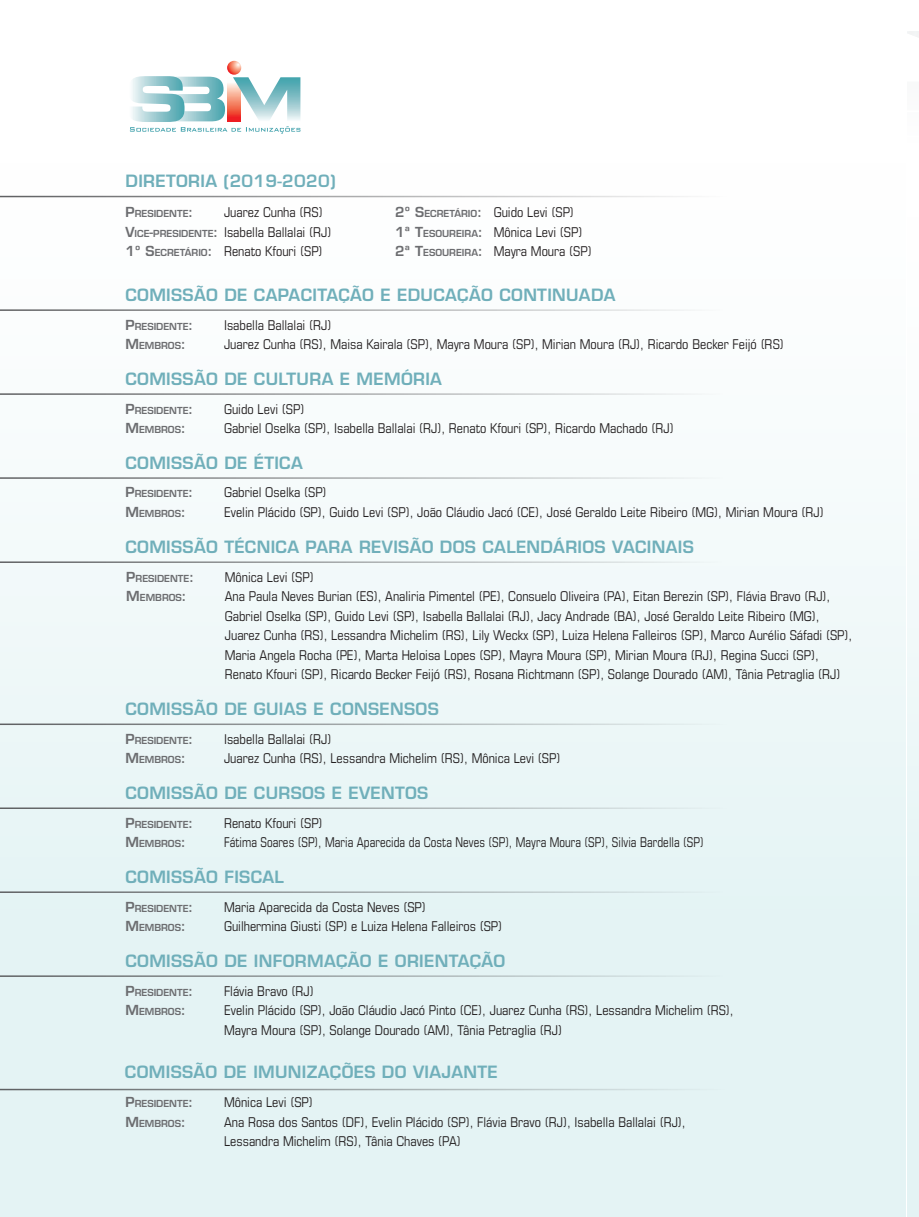
<style>
.page{position:relative;width:919px;height:1217px;background:#fff}
.page>*{position:absolute;margin:0;border:0;box-sizing:border-box;transform-origin:0 0}
.t1{font:600 16.5px "Eurostile LT Std";letter-spacing:.02em;color:#70afba}
.t2{font:condensed 13.5px/19.5px "Eurostile LT Std";color:#231f20}
.t3{font:condensed 13.5px "Eurostile LT Std";color:#231f20;scale:.9 1}
.t4{font:600 9.45px "Eurostile LT Std";color:#6c6d70}
.s1{font-size:13.5px}
.s2{font-weight:600;font-stretch:normal;color:#6c6d70}
.s3{font-weight:600;font-stretch:normal;font-size:9.45px;color:#6c6d70}
</style>
<div class="page">
<div style="left:0;top:133px;width:906px;height:1083px;background:linear-gradient(to bottom,#fff,#def1f2)"></div>
<svg style="left:907px;top:551px;width:11px;height:665px;fill:#e6f4f5"></svg>
<svg style="left:148px;top:79px;width:758px;height:112px"></svg>
<svg style="left:905px;top:31px;width:13px;height:66px"></svg>
<hr style="left:0;top:891px;width:869px;height:1px;background:#57585a">
<hr style="left:0;top:975px;width:869px;height:1px;background:#57585a">
<hr style="left:0;top:807px;width:869px;height:1px;background:#57585a">
<hr style="left:0;top:393px;width:869px;height:2px;background:#57585a">
<hr style="left:0;top:477px;width:869px;height:1px;background:#57585a">
<hr style="left:0;top:723px;width:869px;height:1px;background:#57585a">
<hr style="left:0;top:309px;width:869px;height:2px;background:#57585a">
<hr style="left:0;top:196px;width:869px;height:1px;background:#57585a">
<hr style="left:0;top:1088px;width:867px;height:1px;background:#57585a">
<hr style="left:0;top:561px;width:868px;height:2px;background:#57585a">
<svg style="left:129px;top:76px;width:171px;height:58px"></svg>
<svg style="left:227px;top:61px;width:14px;height:14px"></svg>
<p class="t1" style="left:126px;top:171px;width:212px">DIRETORIA (2019-2020)</p>
<p class="t4" style="left:125px;top:207px;width:69px"><span class="s1">P</span>RESIDENTE<span class="s1">:</span></p>
<p class="t2" style="left:125px;top:202px;width:207px;text-indent:99px">Juarez Cunha (RS)<br><span class="s2">V</span><span class="s3">ICE</span><span class="s2">-</span><span class="s3">PRESIDENTE</span><span class="s2">:</span> Isabella Ballalai (RJ)<br><span class="s2">1º S</span><span class="s3">ECRETÁRIO</span><span class="s2">:</span> Renato Kfouri (SP)</p>
<p class="t2" style="left:395px;top:202px;width:198px"><span class="s2">2º S</span><span class="s3">ECRETÁRIO</span><span class="s2">:</span> Guido Levi (SP)<br><span class="s2">1ª T</span><span class="s3">ESOUREIRA</span><span class="s2">:</span> Mônica Levi (SP)<br><span class="s2">2ª T</span><span class="s3">ESOUREIRA</span><span class="s2">:</span> Mayra Moura (SP)</p>
<p class="t1" style="left:125px;top:284px;width:491px">COMISSÃO DE CAPACITAÇÃO E EDUCAÇÃO CONTINUADA</p>
<p class="t4" style="left:125px;top:320px;width:69px"><span class="s1">P</span>RESIDENTE<span class="s1">:</span></p>
<p class="t2" style="left:224px;top:314px;width:109px">Isabella Ballalai (RJ)</p>
<p class="t4" style="left:125px;top:339px;width:62px"><span class="s1">M</span> EMBROS<span class="s1">:</span></p>
<p class="t2" style="left:224px;top:334px;width:561px">Juarez Cunha (RS), Maisa Kairala (SP), Mayra Moura (SP), Mirian Moura (RJ), Ricardo Becker Feijó (RS)</p>
<p class="t1" style="left:125px;top:368px;width:318px">COMISSÃO DE CULTURA E MEMÓRIA</p>
<p class="t4" style="left:125px;top:404px;width:69px"><span class="s1">P</span>RESIDENTE<span class="s1">:</span></p>
<p class="t2" style="left:224px;top:398px;width:82px">Guido Levi (SP)</p>
<p class="t4" style="left:125px;top:423px;width:62px"><span class="s1">M</span> EMBROS<span class="s1">:</span></p>
<p class="t2" style="left:224px;top:418px;width:451px">Gabriel Oselka (SP), Isabella Ballalai (RJ), Renato Kfouri (SP), Ricardo Machado (RJ)</p>
<p class="t1" style="left:125px;top:452px;width:179px">COMISSÃO DE ÉTICA</p>
<p class="t4" style="left:125px;top:488px;width:69px"><span class="s1">P</span>RESIDENTE<span class="s1">:</span></p>
<p class="t2" style="left:224px;top:482px;width:104px">Gabriel Oselka (SP)</p>
<p class="t4" style="left:125px;top:507px;width:62px"><span class="s1">M</span> EMBROS<span class="s1">:</span></p>
<p class="t2" style="left:224px;top:502px;width:601px">Evelin Plácido (SP), Guido Levi (SP), João Cláudio Jacó (CE), José Geraldo Leite Ribeiro (MG), Mirian Moura (RJ)</p>
<p class="t1" style="left:125px;top:536px;width:570px">COMISSÃO TÉCNICA PARA REVISÃO DOS CALENDÁRIOS VACINAIS</p>
<p class="t4" style="left:126px;top:572px;width:69px"><span class="s1">P</span>RESIDENTE<span class="s1">:</span></p>
<p class="t2" style="left:225px;top:566px;width:90px">Mônica Levi (SP)</p>
<p class="t4" style="left:126px;top:591px;width:62px"><span class="s1">M</span> EMBROS<span class="s1">:</span></p>
<p class="t2" style="left:225px;top:586px;width:628px">Ana Paula Neves Burian (ES), Analiria Pimentel (PE), Consuelo Oliveira (PA), Eitan Berezin (SP), Flávia Bravo (RJ), Gabriel Oselka (SP), Guido Levi (SP), Isabella Ballalai (RJ), Jacy Andrade (BA), José Geraldo Leite Ribeiro (MG), Juarez Cunha (RS), Lessandra Michelim (RS), Lily Weckx (SP), Luiza Helena Falleiros (SP), Marco Aurélio Sáfadi (SP), Maria Angela Rocha (PE), Marta Heloisa Lopes (SP), Mayra Moura (SP), Mirian Moura (RJ), Regina Succi (SP), Renato Kfouri (SP), Ricardo Becker Feijó (RS), Rosana Richtmann (SP), Solange Dourado (AM), Tânia Petraglia (RJ)</p>
<p class="t1" style="left:125px;top:698px;width:315px">COMISSÃO DE GUIAS E CONSENSOS</p>
<p class="t4" style="left:125px;top:734px;width:69px"><span class="s1">P</span>RESIDENTE<span class="s1">:</span></p>
<p class="t2" style="left:224px;top:728px;width:109px">Isabella Ballalai (RJ)</p>
<p class="t4" style="left:125px;top:753px;width:62px"><span class="s1">M</span> EMBROS<span class="s1">:</span></p>
<p class="t2" style="left:224px;top:748px;width:338px">Juarez Cunha (RS), Lessandra Michelim (RS), Mônica Levi (SP)</p>
<p class="t1" style="left:125px;top:782px;width:304px">COMISSÃO DE CURSOS E EVENTOS</p>
<p class="t4" style="left:125px;top:818px;width:69px"><span class="s1">P</span>RESIDENTE<span class="s1">:</span></p>
<p class="t2" style="left:224px;top:812px;width:100px">Renato Kfouri (SP)</p>
<p class="t4" style="left:125px;top:837px;width:62px"><span class="s1">M</span> EMBROS<span class="s1">:</span></p>
<p class="t3" style="left:224px;top:834px;width:534px">Fátima Soares (SP), Maria Aparecida da Costa Neves (SP), Mayra Moura (SP), Silvia Bardella (SP)</p>
<p class="t1" style="left:125px;top:866px;width:160px">COMISSÃO FISCAL</p>
<p class="t4" style="left:125px;top:902px;width:69px"><span class="s1">P</span>RESIDENTE<span class="s1">:</span></p>
<p class="t2" style="left:224px;top:896px;width:203px">Maria Aparecida da Costa Neves (SP)</p>
<p class="t4" style="left:125px;top:921px;width:62px"><span class="s1">M</span> EMBROS<span class="s1">:</span></p>
<p class="t2" style="left:224px;top:916px;width:280px">Guilhermina Giusti (SP) e Luiza Helena Falleiros (SP)</p>
<p class="t1" style="left:125px;top:950px;width:381px">COMISSÃO DE INFORMAÇÃO E ORIENTAÇÃO</p>
<p class="t4" style="left:125px;top:985px;width:69px"><span class="s1">P</span>RESIDENTE<span class="s1">:</span></p>
<p class="t2" style="left:224px;top:980px;width:91px">Flávia Bravo (RJ)</p>
<p class="t4" style="left:125px;top:1005px;width:62px"><span class="s1">M</span> EMBROS<span class="s1">:</span></p>
<p class="t2" style="left:224px;top:999px;width:511px">Evelin Plácido (SP), João Cláudio Jacó Pinto (CE), Juarez Cunha (RS), Lessandra Michelim (RS),<br>Mayra Moura (SP), Solange Dourado (AM), Tânia Petraglia (RJ)</p>
<p class="t1" style="left:125px;top:1061px;width:374px">COMISSÃO DE IMUNIZAÇÕES DO VIAJANTE</p>
<p class="t4" style="left:125px;top:1097px;width:69px"><span class="s1">P</span>RESIDENTE<span class="s1">:</span></p>
<p class="t2" style="left:224px;top:1092px;width:90px">Mônica Levi (SP)</p>
<p class="t4" style="left:125px;top:1117px;width:62px"><span class="s1">M</span> EMBROS<span class="s1">:</span></p>
<p class="t2" style="left:224px;top:1111px;width:463px">Ana Rosa dos Santos (DF), Evelin Plácido (SP), Flávia Bravo (RJ), Isabella Ballalai (RJ),<br>Lessandra Michelim (RS), Tânia Chaves (PA)</p>
</div>
